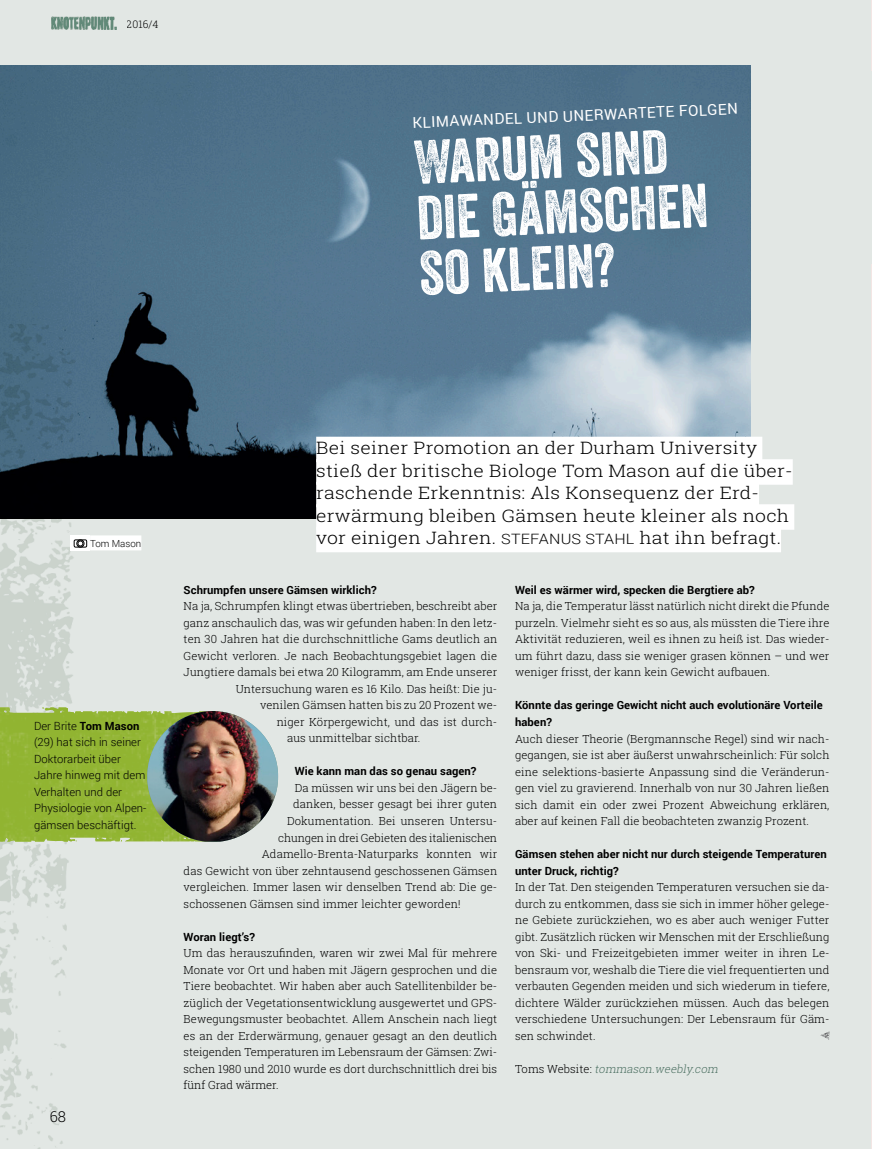
<style>
.page{position:relative;width:872px;height:1149px;background:#fff}
.page>*{position:absolute;margin:0;border:0;box-sizing:border-box;transform-origin:0 0}
.t1{font:60px/55.5px "Veneer Two";color:#fff}
.t2{font:300 17.25px/22.5px "Roboto Slab";letter-spacing:.01em;color:#000;scale:1.12 1}
.t3{font:15px "Roboto";color:#fff}
.t4{font:300 15px "Roboto Slab";color:#000}
.t5{font:300 14.25px "Roboto";color:#000;scale:1.12 1}
.t6{font:300 11.25px/16.5px "Roboto Slab";letter-spacing:.005em;color:#000;text-align:justify}
.t7{font:700 11.25px/16.5px "Roboto";letter-spacing:.005em;color:#000}
.t8{font:300 11.25px/16.5px "Roboto";letter-spacing:.005em;color:#000}
.t9{font:italic 300 11.25px "Roboto Slab";color:#4c7062}
.t10{font:300 10.5px "Roboto Slab";color:#000}
.t11{font:300 9.75px "Roboto";color:#000}
.s1{font-weight:700}
.s2{font-family:"Roboto";font-size:14.25px}
.s3{font-style:normal;color:#000}
</style>
<div class="page">
<div style="left:0;top:0;width:872px;height:1148px;background:#e2e7e4"></div>
<hr style="left:871px;top:0;width:1px;height:1148px;background:#f3e6e4">
<img style="left:0;top:65px;width:750px;height:453px">
<img style="left:0;top:324px;width:80px;height:824px">
<svg style="left:820px;top:1031px;width:9px;height:8px"></svg>
<img style="left:51px;top:17px;width:66px;height:12px">
<img style="left:0;top:707px;width:147px;height:134px">
<img style="left:147px;top:711px;width:131px;height:130px">
<div style="left:90px;top:535px;width:51px;height:15px;background:#fff"></div>
<svg style="left:71px;top:535px;width:19px;height:15px"></svg>
<div style="left:74px;top:539px;width:13px;height:8px;border:1px solid #000"></div>
<div style="left:76px;top:539px;width:8px;height:8px;border:1px solid #000;border-radius:50%"></div>
<svg style="left:78px;top:540px;width:5px;height:6px"></svg>
<div style="left:316px;top:436px;width:446px;height:26px;background:#fff"></div>
<div style="left:316px;top:459px;width:476px;height:25px;background:#fff"></div>
<div style="left:316px;top:481px;width:443px;height:26px;background:#fff"></div>
<div style="left:316px;top:504px;width:478px;height:25px;background:#fff"></div>
<div style="left:316px;top:526px;width:465px;height:26px;background:#fff"></div>
<p class="t10" style="left:127px;top:17px;width:33px">2016/4</p>
<h3 class="t3" style="left:412px;top:114px;width:327px;rotate:-3deg">Klimawandel und unerwartete Folg en</h3>
<h1 class="t1" style="left:412px;top:135px;width:294px;rotate:-3deg">Warum sind die Gämschen so klein?</h1>
<p class="t11" style="left:90px;top:537px;width:53px">Tom Mason</p>
<p class="t8" style="left:34px;top:716px;width:114px">Der Brite <span class="s1">Tom Mason </span>(29) hat sich in seiner<br>Doktorarbeit über<br>Jahre hinweg mit dem<br>Verhalten und der<br>Physiologie von Alpen&shy;gämsen beschäftigt.</p>
<h3 class="t4" style="left:50px;top:1106px;width:18px">68</h3>
<h2 class="t2" style="left:316px;top:436px;width:427px">Bei seiner Promotion an der Durham University stieß der britische Biologe Tom Mason auf die über&shy;raschende Erkenntnis: Als Konsequenz der Erd&shy;erwärmung bleiben Gämsen heute kleiner als noch vor einigen Jahren. <span class="s2">Stefanus</span></h2>
<p class="t5" style="left:585px;top:529px;width:19px">Stah</p>
<h2 class="t2" style="left:626px;top:526px;width:140px"><span class="s2">l</span> hat ihn befragt.</h2>
<p class="t7" style="left:184px;top:581px;width:194px">Schrumpfen unsere Gämsen wirklich?</p>
<p class="t6" style="left:184px;top:597px;width:315px">Na ja, Schrumpfen klingt etwas übertrieben, beschreibt aber</p>
<p class="t6" style="left:184px;top:614px;width:315px">ganz anschaulich das, was wir gefunden haben: In den letz-</p>
<p class="t6" style="left:184px;top:630px;width:315px">ten 30 Jahren hat die durchschnittliche Gams deutlich an</p>
<p class="t6" style="left:184px;top:647px;width:315px">Gewicht verloren. Je nach Beobachtungsgebiet lagen die</p>
<p class="t6" style="left:184px;top:663px;width:315px">Jungtiere damals bei etwa 20 Kilogramm, am Ende unserer</p>
<p class="t6" style="left:236px;top:680px;width:263px">Untersuchung waren es 16 Kilo. Das heißt: Die ju-</p>
<p class="t6" style="left:260px;top:696px;width:238px">venilen Gämsen hatten bis zu 20 Prozent we-</p>
<p class="t6" style="left:277px;top:713px;width:222px">niger Körpergewicht, und das ist durch-</p>
<p class="t6" style="left:287px;top:729px;width:135px">aus unmittelbar sichtbar.</p>
<p class="t7" style="left:295px;top:762px;width:183px">Wie kann man das so genau sagen?</p>
<p class="t6" style="left:295px;top:779px;width:204px">Da müssen wir uns bei den Jägern be-</p>
<p class="t6" style="left:293px;top:795px;width:205px">danken, besser gesagt bei ihrer guten</p>
<p class="t6" style="left:287px;top:812px;width:211px">Dokumentation. Bei unseren Untersu-</p>
<p class="t6" style="left:278px;top:828px;width:220px">chungen in drei Gebieten des italienischen</p>
<p class="t6" style="left:262px;top:845px;width:237px">Adamello-Brenta-Naturparks konnten wir</p>
<p class="t6" style="left:184px;top:861px;width:315px">das Gewicht von über zehntausend geschossenen Gämsen</p>
<p class="t6" style="left:184px;top:878px;width:315px">vergleichen. Immer lasen wir denselben Trend ab: Die ge-</p>
<p class="t6" style="left:184px;top:894px;width:278px">schossenen Gämsen sind immer leichter geworden!</p>
<p class="t7" style="left:184px;top:927px;width:73px">Woran liegt’s?</p>
<p class="t6" style="left:184px;top:944px;width:315px">Um das herauszufinden, waren wir zwei Mal für mehrere Monate vor Ort und haben mit Jägern gesprochen und die Tiere beobachtet. Wir haben aber auch Satellitenbilder be&shy;züglich der Vegetationsentwicklung ausgewertet und GPS-Bewegungsmuster beobachtet. Allem Anschein nach liegt es an der Erderwärmung, genauer gesagt an den deutlich steigenden Temperaturen im Lebensraum der Gämsen: Zwi&shy;schen 1980 und 2010 wurde es dort durchschnittlich drei bis fünf Grad wärmer.</p>
<p class="t7" style="left:515px;top:581px;width:241px">Weil es wärmer wird, specken die Bergtiere ab?</p>
<p class="t6" style="left:515px;top:597px;width:316px">Na ja, die Temperatur lässt natürlich nicht direkt die Pfunde purzeln. Vielmehr sieht es so aus, als müssten die Tiere ihre Aktivität reduzieren, weil es ihnen zu heiß ist. Das wieder&shy;um führt dazu, dass sie weniger grasen können – und wer weniger frisst, der kann kein Gewicht aufbauen.</p>
<p class="t7" style="left:515px;top:696px;width:309px">Könnte das geringe Gewicht nicht auch evolutionäre Vorteile haben?</p>
<p class="t6" style="left:515px;top:729px;width:316px">Auch dieser Theorie (Bergmannsche Regel) sind wir nach&shy;gegangen, sie ist aber äußerst unwahrscheinlich: Für solch eine selektions-basierte Anpassung sind die Veränderun&shy;gen viel zu gravierend. Innerhalb von nur 30 Jahren ließen sich damit ein oder zwei Prozent Abweichung erklären, aber auf keinen Fall die beobachteten zwanzig Prozent.</p>
<p class="t7" style="left:515px;top:845px;width:313px">Gämsen stehen aber nicht nur durch steigende Temperaturen unter Druck, richtig?</p>
<p class="t6" style="left:515px;top:878px;width:316px">In der Tat. Den steigenden Temperaturen versuchen sie da&shy;durch zu entkommen, dass sie sich in immer höher gelege&shy;ne Gebiete zurückziehen, wo es aber auch weniger Futter gibt. Zusätzlich rücken wir Menschen mit der Erschließung von Ski- und Freizeitgebieten immer weiter in ihren Le&shy;bensraum vor, weshalb die Tiere die viel frequentierten und verbauten Gegenden meiden und sich wiederum in tiefere, dichtere Wälder zurückziehen müssen. Auch das belegen verschiedene Untersuchungen: Der Lebensraum für Gäm&shy;sen schwindet.</p>
<p class="t9" style="left:515px;top:1060px;width:207px"><span class="s3">To m s W e b s i t e :</span> tommason.weebly.com</p>
</div>
